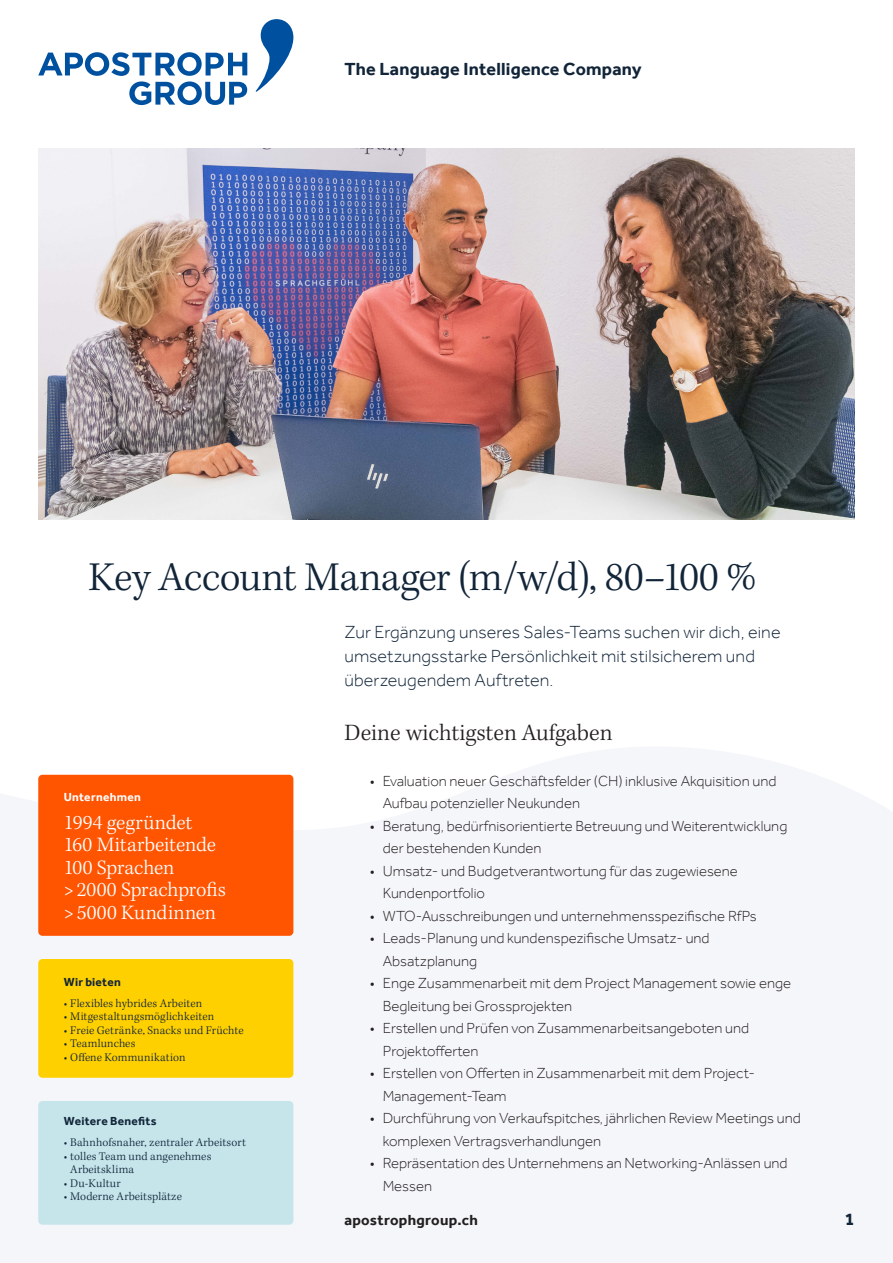
<style>
.page{position:relative;width:893px;height:1263px;background:#fff}
.page>*{position:absolute;margin:0;border:0;box-sizing:border-box;transform-origin:0 0}
.t1{font:300 42px "Kepler Std";letter-spacing:-.015em;color:#112438}
.ZW{font:300 24px "Kepler Std";color:#231f20}
.t2{font:300 21px "Kepler Std";letter-spacing:-.005em;color:#fff}
.t3{font:300 21px "Kepler Std";letter-spacing:.015em;color:#fff}
.t4{font:300 18px/24px "Effra";letter-spacing:.005em;color:#112438}
.t5{font:700 18px "Effra";letter-spacing:.01em;color:#112438}
.t6{font:300 15px/22.5px "Effra";color:#231f20}
.t7{font:700 15px "Effra";letter-spacing:.02em;color:#231f20}
.t8{font:300 12px "Kepler Std";letter-spacing:.01em;color:#112438}
.t9{font:700 12px "Effra";letter-spacing:.02em;color:#112438}
.t10{font:700 12px "Effra";letter-spacing:.02em;color:#fff}
</style>
<div class="page">
<svg style="left:256px;top:19px;width:37px;height:73px"></svg>
<svg style="left:38px;top:52px;width:209px;height:53px"></svg>
<div style="left:38px;top:959px;width:255px;height:119px;background:#ffd000;border-radius:4px"></div>
<div style="left:38px;top:1101px;width:255px;height:124px;background:#c5e5eb;border-radius:4px"></div>
<div style="left:38px;top:775px;width:255px;height:161px;background:#ff5400;border-radius:4px"></div>
<img style="left:38px;top:148px;width:817px;height:372px">
<p class="t5" style="left:344px;top:59px;width:299px">The Language Intelligence Company</p>
<p class="t1" style="left:88px;top:554px;width:669px">Key Account Manager (m/w/d), 80–100 %</p>
<p class="t10" style="left:64px;top:790px;width:79px">Unternehmen</p>
<p class="t2" style="left:64px;top:810px;width:130px">1994 gegründet</p>
<p class="t2" style="left:64px;top:833px;width:154px">160 Mitarbeitende</p>
<p class="t2" style="left:64px;top:855px;width:112px">100 Sprachen</p>
<p class="t2" style="left:64px;top:878px;width:164px">&gt; 2000 Sprachprofis</p>
<p class="t3" style="left:64px;top:900px;width:154px">&gt; 5000 Kundinnen</p>
<p class="t9" style="left:64px;top:974px;width:59px">Wir bieten</p>
<p class="t8" style="left:64px;top:996px;width:140px">• Flexibles hybrides Arbeiten</p>
<p class="t8" style="left:64px;top:1010px;width:152px">• Mitgestaltungsmöglichkeiten</p>
<p class="t8" style="left:64px;top:1023px;width:182px">• Freie Getränke, Snacks und Früchte</p>
<p class="t8" style="left:64px;top:1037px;width:73px">• Teamlunches</p>
<p class="t8" style="left:64px;top:1050px;width:123px">• Offene Kommunikation</p>
<p class="t9" style="left:64px;top:1114px;width:94px">Weitere Benefits</p>
<p class="t8" style="left:64px;top:1136px;width:184px">• Bahnhofsnaher, zentraler Arbeitsort</p>
<p class="t8" style="left:64px;top:1149px;width:149px">• tolles Team und angenehmes</p>
<p class="t8" style="left:70px;top:1163px;width:65px">Arbeitsklima</p>
<p class="t8" style="left:64px;top:1176px;width:59px">• Du-Kultur</p>
<p class="t8" style="left:64px;top:1190px;width:120px">• Moderne Arbeitsplätze</p>
<p class="t4" style="left:344px;top:620px;width:438px">Zur Ergänzung unseres Sales-Teams suchen wir dich, eine umsetzungsstarke Persönlichkeit mit stilsicherem und</p>
<p class="t4" style="left:344px;top:668px;width:211px">überzeugendem Auftreten.</p>
<p class="ZW" style="left:344px;top:719px;width:270px">Deine wichtigsten Aufgaben</p>
<p class="t6" style="left:383px;top:769px;width:395px;text-indent:-13px">• Evaluation neuer Geschäftsfelder (CH) inklusive Akquisition und<br>Aufbau potenzieller Neukunden</p>
<p class="t6" style="left:383px;top:814px;width:406px;text-indent:-13px">• Beratung, bedürfnisorientierte Betreuung und Weiterentwicklung der bestehenden Kunden</p>
<p class="t6" style="left:383px;top:859px;width:357px;text-indent:-13px">• Umsatz- und Budgetverantwortung für das zugewiesene<br>Kundenportfolio</p>
<p class="t6" style="left:370px;top:904px;width:388px">• WTO-Ausschreibungen und unternehmensspezifische RfPs</p>
<p class="t6" style="left:383px;top:926px;width:328px;text-indent:-13px">• Leads-Planung und kundenspezifische Umsatz- und<br>Absatzplanung</p>
<p class="t6" style="left:383px;top:971px;width:410px;text-indent:-13px">• Enge Zusammenarbeit mit dem Project Management sowie enge<br>Begleitung bei Grossprojekten</p>
<p class="t6" style="left:383px;top:1016px;width:368px;text-indent:-13px">• Erstellen und Prüfen von Zusammenarbeitsangeboten und<br>Projektofferten</p>
<p class="t6" style="left:383px;top:1061px;width:374px;text-indent:-13px">• Erstellen von Offerten in Zusammenarbeit mit dem Project-<br>Management-Team</p>
<p class="t6" style="left:383px;top:1106px;width:420px;text-indent:-13px">• Durchführung von Verkaufspitches, jährlichen Review Meetings und komplexen Vertragsverhandlungen</p>
<p class="t6" style="left:383px;top:1151px;width:406px;text-indent:-13px">• Repräsentation des Unternehmens an Networking-Anlässen und<br>Messen</p>
<p class="t7" style="left:344px;top:1211px;width:135px">apostrophgroup.ch</p>
<p class="t5" style="left:845px;top:1208px;width:11px">1</p>
</div>
